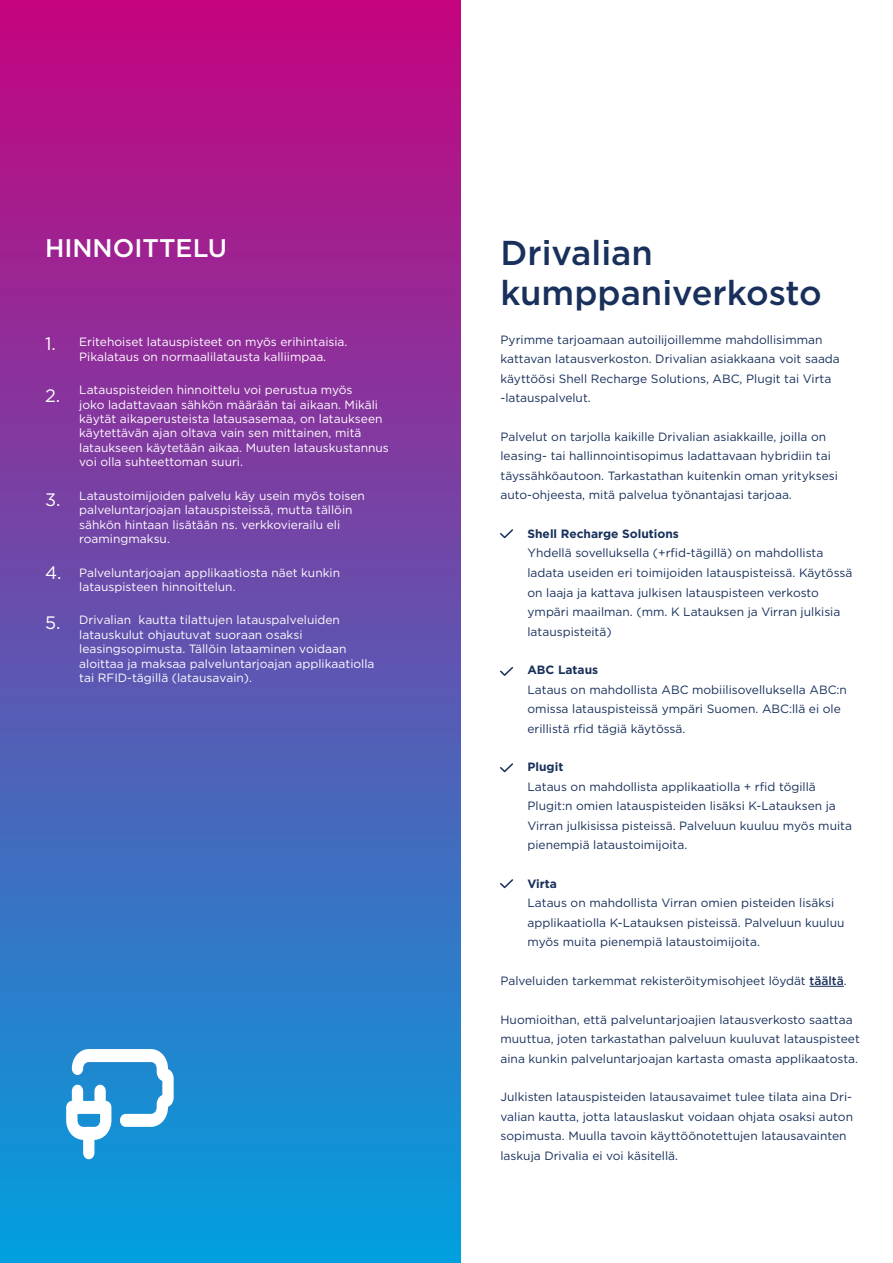
<style>
.page{position:relative;width:893px;height:1263px;background:#fff}
.page>*{position:absolute;margin:0;border:0;box-sizing:border-box;transform-origin:0 0}
.t1{font:500 34.5px/40.5px "Gotham";color:#18305b}
.t2{font:500 25.5px "Gotham";color:#fff}
.t3{font:18px "Gotham";color:#fff}
.t4{font:12px/19.5px "Gotham";color:#18305b}
.t5{font:12px/14.4px "Gotham";color:#fff}
.t6{font:700 12px "Gotham";color:#18305b}
.s1{font-weight:500}
</style>
<div class="page">
<img style="left:0;top:0;width:461px;height:1263px">
<svg style="left:66px;top:1049px;width:108px;height:110px"></svg>
<hr style="left:809px;top:986px;width:35px;height:1px;background:#18305b">
<svg style="left:500px;top:529px;width:13px;height:9px"></svg>
<svg style="left:500px;top:667px;width:13px;height:9px"></svg>
<svg style="left:500px;top:763px;width:13px;height:9px"></svg>
<svg style="left:500px;top:879px;width:13px;height:9px"></svg>
<h2 class="t2" style="left:45px;top:232px;width:184px">HINNOITTELU</h2>
<h3 class="t3" style="left:45px;top:332px;width:12px">1.</h3>
<h3 class="t3" style="left:45px;top:384px;width:17px">2.</h3>
<h3 class="t3" style="left:45px;top:488px;width:17px">3.</h3>
<h3 class="t3" style="left:45px;top:561px;width:18px">4.</h3>
<h3 class="t3" style="left:45px;top:611px;width:17px">5.</h3>
<p class="t5" style="left:79px;top:335px;width:270px">Eritehoiset latauspisteet on myös erihintaisia.<br>Pikalataus on normaalilatausta kalliimpaa.</p>
<p class="t5" style="left:79px;top:383px;width:311px">Latauspisteiden hinnoittelu voi perustua myös<br>joko ladattavaan sähkön määrään tai aikaan. Mikäli käytät aikaperusteista latausasemaa, on lataukseen käytettävän ajan oltava vain sen mittainen, mitä lataukseen käytetään aikaa. Muuten latauskustannus voi olla suhteettoman suuri.</p>
<p class="t5" style="left:79px;top:488px;width:287px">Lataustoimijoiden palvelu käy usein myös toisen palveluntarjoajan latauspisteissä, mutta tällöin sähkön hintaan lisätään ns. verkkovierailu eli roamingmaksu.</p>
<p class="t5" style="left:79px;top:565px;width:262px">Palveluntarjoajan applikaatiosta näet kunkin latauspisteen hinnoittelun.</p>
<p class="t5" style="left:79px;top:613px;width:297px">Drivalian kautta tilattujen latauspalveluiden latauskulut ohjautuvat suoraan osaksi leasingsopimusta. Tällöin lataaminen voidaan aloittaa ja maksaa palveluntarjoajan applikaatiolla tai RFID-tägillä (latausavain).</p>
<h1 class="t1" style="left:500px;top:232px;width:323px">Drivalian kumppaniverkosto</h1>
<p class="t4" style="left:500px;top:329px;width:341px">Pyrimme tarjoamaan autoilijoillemme mahdollisimman kattavan latausverkoston. Drivalian asiakkaana voit saada käyttöösi Shell Recharge Solutions, ABC, Plugit tai Virta -latauspalvelut.</p>
<p class="t4" style="left:500px;top:427px;width:339px">Palvelut on tarjolla kaikille Drivalian asiakkaille, joilla on leasing- tai hallinnointisopimus ladattavaan hybridiin tai täyssähköautoon. Tarkastathan kuitenkin oman yrityksesi auto-ohjeesta, mitä palvelua työnantajasi tarjoaa.</p>
<p class="t6" style="left:527px;top:526px;width:153px">Shell Recharge Solutions</p>
<p class="t4" style="left:527px;top:543px;width:326px">Yhdellä sovelluksella (+rfid-tägillä) on mahdollista ladata useiden eri toimijoiden latauspisteissä. Käytössä on laaja ja kattava julkisen latauspisteen verkosto ympäri maailman. (mm. K Latauksen ja Virran julkisia latauspisteitä)</p>
<p class="t6" style="left:527px;top:662px;width:72px">ABC Lataus</p>
<p class="t4" style="left:527px;top:679px;width:321px">Lataus on mahdollista ABC mobiilisovelluksella ABC:n omissa latauspisteissä ympäri Suomen. ABC:llä ei ole erillistä rfid tägiä käytössä.</p>
<p class="t6" style="left:527px;top:759px;width:37px">Plugit</p>
<p class="t4" style="left:527px;top:776px;width:326px">Lataus on mahdollista applikaatiolla + rfid tögillä Plugit:n omien latauspisteiden lisäksi K-Latauksen ja Virran julkisissa pisteissä. Palveluun kuuluu myös muita pienempiä lataustoimijoita.</p>
<p class="t6" style="left:527px;top:876px;width:31px">Virta</p>
<p class="t4" style="left:527px;top:893px;width:319px">Lataus on mahdollista Virran omien pisteiden lisäksi applikaatiolla K-Latauksen pisteissä. Palveluun kuuluu myös muita pienempiä lataustoimijoita.</p>
<p class="t4" style="left:500px;top:971px;width:348px">Palveluiden tarkemmat rekisteröitymisohjeet löydät <span class="s1">täältä</span>.</p>
<p class="t4" style="left:500px;top:1009px;width:361px">Huomioithan, että palveluntarjoajien latausverkosto saattaa muuttua, joten tarkastathan palveluun kuuluvat latauspisteet aina kunkin palveluntarjoajan kartasta omasta applikaatosta.</p>
<p class="t4" style="left:500px;top:1087px;width:354px">Julkisten latauspisteiden latausavaimet tulee tilata aina Dri&shy;valian kautta, jotta latauslaskut voidaan ohjata osaksi auton sopimusta. Muulla tavoin käyttöönotettujen latausavainten laskuja Drivalia ei voi käsitellä.</p>
</div>
